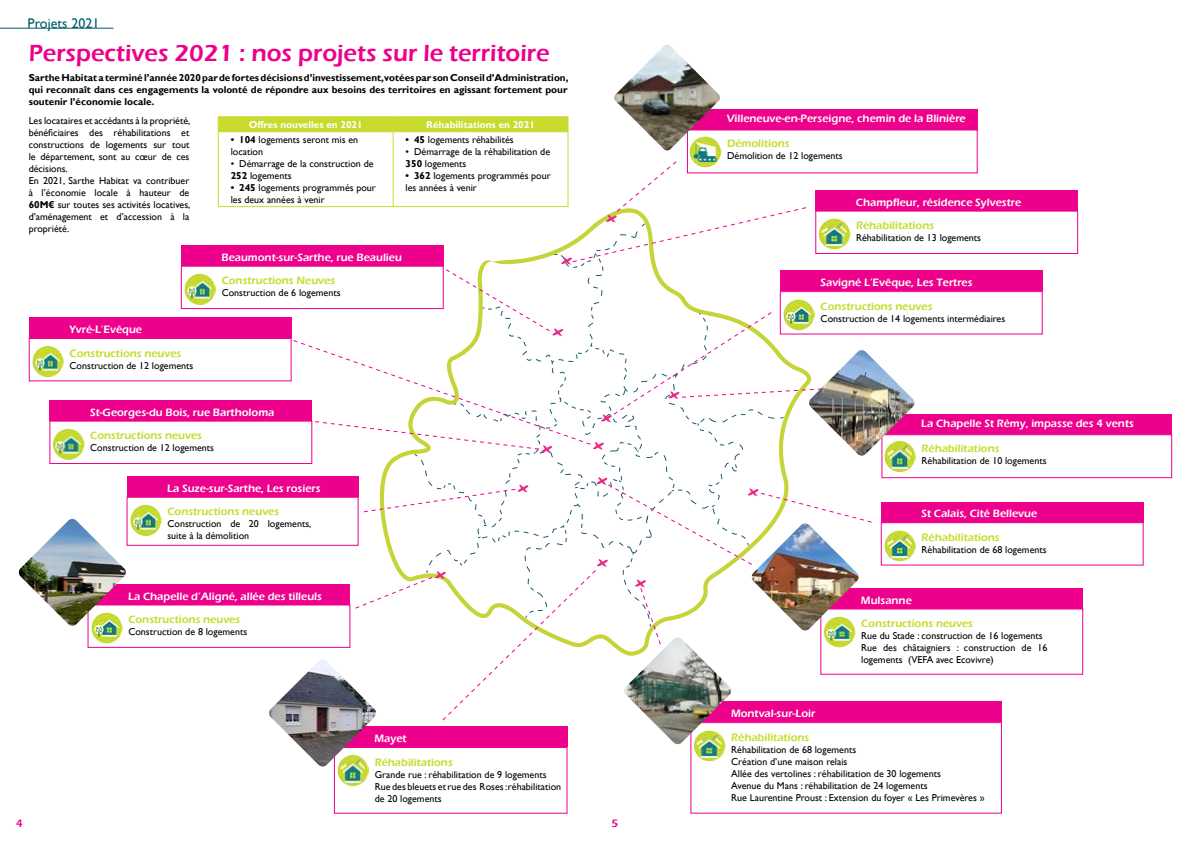
<style>
.page{position:relative;width:1191px;height:842px;background:#fff}
.page>*{position:absolute;margin:0;border:0;box-sizing:border-box;transform-origin:0 0}
.t1{font:600 24px "Eras ITC";color:#ec008c}
.t2{font:14px "Gill Sans";color:#005b68}
.t3{font:600 11px "Eras ITC";color:#fff}
.t4{font:600 11px "Eras ITC";color:#c8da2b}
.t5{font:600 11px "Eras ITC";color:#ec008c}
.t6{font:10px/12px "Gill Sans";color:#000}
.t7{font:700 10px/12px "Gill Sans";color:#000;text-align:justify}
.t8{font:700 10px "Gill Sans";color:#fff}
.s1{font-weight:700}
</style>
<div class="page">
<hr style="left:0;top:28px;width:113px;height:1px;background:#005b68">
<hr style="left:218px;top:116px;width:175px;height:1px;background:#c8da2b">
<hr style="left:393px;top:116px;width:175px;height:1px;background:#c8da2b">
<div style="left:218px;top:117px;width:350px;height:15px;background:#c8da2b"></div>
<hr style="left:218px;top:132px;width:1px;height:74px;background:#c8da2b">
<hr style="left:393px;top:132px;width:1px;height:74px;background:#c8da2b">
<hr style="left:567px;top:132px;width:1px;height:74px;background:#c8da2b">
<hr style="left:218px;top:206px;width:175px;height:1px;background:#c8da2b">
<div style="left:815px;top:190px;width:263px;height:21px;background:#ec008c"></div>
<div style="left:815px;top:211px;width:263px;height:43px;background:#fff;border:1px solid #ec008c"></div>
<div style="left:780px;top:271px;width:262px;height:20px;background:#ec008c"></div>
<div style="left:780px;top:291px;width:262px;height:43px;background:#fff;border:1px solid #ec008c"></div>
<div style="left:880px;top:502px;width:263px;height:20px;background:#ec008c"></div>
<div style="left:880px;top:522px;width:263px;height:44px;background:#fff;border:1px solid #ec008c"></div>
<img style="left:884px;top:530px;width:31px;height:31px;border-radius:16px">
<div style="left:334px;top:726px;width:233px;height:21px;background:#ec008c"></div>
<div style="left:181px;top:245px;width:263px;height:21px;background:#ec008c"></div>
<div style="left:181px;top:266px;width:263px;height:43px;background:#fff;border:1px solid #ec008c"></div>
<img style="left:184px;top:274px;width:32px;height:31px;border-radius:16px">
<div style="left:687px;top:109px;width:290px;height:21px;background:#ec008c"></div>
<div style="left:687px;top:129px;width:290px;height:44px;background:#fff;border:1px solid #ec008c"></div>
<img style="left:690px;top:136px;width:31px;height:32px;border-radius:16px">
<img style="left:614px;top:45px;width:106px;height:106px">
<div style="left:881px;top:414px;width:291px;height:20px;background:#ec008c"></div>
<div style="left:881px;top:434px;width:291px;height:44px;background:#fff;border:1px solid #ec008c"></div>
<img style="left:884px;top:441px;width:31px;height:31px;border-radius:16px">
<img style="left:872px;top:358px;width:43px;height:98px">
<div style="left:88px;top:584px;width:262px;height:20px;background:#ec008c"></div>
<div style="left:88px;top:604px;width:262px;height:44px;background:#fff;border:1px solid #ec008c"></div>
<img style="left:91px;top:612px;width:32px;height:32px;border-radius:16px">
<img style="left:18px;top:519px;width:108px;height:107px">
<div style="left:334px;top:747px;width:233px;height:67px;background:#fff;border:1px solid #ec008c"></div>
<img style="left:337px;top:755px;width:32px;height:31px;border-radius:16px">
<img style="left:269px;top:688px;width:107px;height:79px">
<div style="left:690px;top:702px;width:312px;height:20px;background:#ec008c"></div>
<div style="left:690px;top:722px;width:312px;height:92px;background:#fff;border:1px solid #ec008c"></div>
<img style="left:694px;top:730px;width:31px;height:31px;border-radius:16px">
<img style="left:652px;top:721px;width:80px;height:24px">
<div style="left:49px;top:400px;width:263px;height:21px;background:#ec008c"></div>
<div style="left:49px;top:421px;width:263px;height:43px;background:#fff;border:1px solid #ec008c"></div>
<img style="left:53px;top:428px;width:31px;height:32px;border-radius:16px">
<div style="left:127px;top:476px;width:231px;height:21px;background:#ec008c"></div>
<div style="left:127px;top:497px;width:231px;height:49px;background:#fff;border:1px solid #ec008c"></div>
<img style="left:130px;top:505px;width:32px;height:31px;border-radius:16px">
<div style="left:29px;top:318px;width:263px;height:20px;background:#ec008c"></div>
<div style="left:29px;top:338px;width:263px;height:43px;background:#fff;border:1px solid #ec008c"></div>
<img style="left:32px;top:346px;width:32px;height:31px;border-radius:16px">
<div style="left:820px;top:588px;width:263px;height:20px;background:#ec008c"></div>
<div style="left:820px;top:608px;width:263px;height:67px;background:#fff;border:1px solid #ec008c"></div>
<svg style="left:292px;top:160px;width:580px;height:561px"></svg>
<h2 class="t2" style="left:28px;top:15px;width:73px">Projets 2021</h2>
<h1 class="t1" style="left:29px;top:40px;width:522px">Perspectives 2021 : nos projets sur le territoire</h1>
<p class="t7" style="left:29px;top:72px;width:541px">Sarthe Habitat a terminé l’année 2020 par de fortes décisions d’investissement,votées par son Conseil d’Administration, qui reconnaît dans ces engagements la volonté de répondre aux besoins des territoires en agissant fortement pour soutenir l’économie locale.</p>
<p class="t8" style="left:249px;top:118px;width:115px">Offres nouvelles en 2021</p>
<p class="t8" style="left:426px;top:118px;width:110px">Réhabilitations en 2021</p>
<p class="t6" style="left:231px;top:133px;width:129px"><span class="s1">• 104</span> logements seront mis en location</p>
<p class="t6" style="left:231px;top:157px;width:144px">• Démarrage de la construction de<br><span class="s1">252</span> logements</p>
<p class="t6" style="left:231px;top:181px;width:147px"><span class="s1">• 245</span> logements programmés pour les deux années à venir</p>
<p class="t6" style="left:29px;top:115px;width:163px">Les locataires et accédants à la propriété, bénéficiaires des réhabilitations et constructions de logements sur tout le département, sont au cœur de ces décisions.<br>En 2021, Sarthe Habitat va contribuer à l’économie locale à hauteur de<br><span class="s1">60M€</span> sur toutes ses activités locatives, d’aménagement et d’accession à la propriété.</p>
<p class="t6" style="left:405px;top:133px;width:110px"><span class="s1">• 45</span> logements réhabilités</p>
<p class="t6" style="left:405px;top:145px;width:146px">• Démarrage de la réhabilitation de<br><span class="s1">350</span> logements</p>
<p class="t6" style="left:405px;top:169px;width:147px"><span class="s1">• 362</span> logements programmés pour les années à venir</p>
<p class="t3" style="left:69px;top:323px;width:74px">Yvré-L’Evêque</p>
<p class="t4" style="left:70px;top:347px;width:113px">Constructions neuves</p>
<p class="t6" style="left:70px;top:359px;width:125px">Construction de 12 logements</p>
<p class="t3" style="left:221px;top:251px;width:182px">Beaumont-sur-Sarthe, rue Beaulieu</p>
<p class="t4" style="left:222px;top:274px;width:115px">Constructions Neuves</p>
<p class="t6" style="left:222px;top:287px;width:120px">Construction de 6 logements</p>
<p class="t3" style="left:90px;top:406px;width:186px">St-Georges-du Bois, rue Bartholoma</p>
<p class="t4" style="left:90px;top:429px;width:113px">Constructions neuves</p>
<p class="t6" style="left:90px;top:442px;width:125px">Construction de 12 logements</p>
<p class="t3" style="left:167px;top:482px;width:155px">La Suze-sur-Sarthe, Les rosiers</p>
<p class="t4" style="left:167px;top:505px;width:113px">Constructions neuves</p>
<p class="t6" style="left:167px;top:518px;width:145px">Construction de 20 logements, suite à la démolition</p>
<p class="t3" style="left:128px;top:590px;width:195px">La Chapelle d’Aligné, allée des tilleuls</p>
<p class="t4" style="left:128px;top:613px;width:113px">Constructions neuves</p>
<p class="t6" style="left:128px;top:626px;width:120px">Construction de 8 logements</p>
<p class="t3" style="left:374px;top:732px;width:34px">Mayet</p>
<p class="t4" style="left:375px;top:756px;width:80px">Réhabilitations</p>
<p class="t6" style="left:375px;top:768px;width:188px">Grande rue : réhabilitation de 9 logements<br>Rue des bleuets et rue des Roses :réhabilitation de 20 logements</p>
<p class="t5" style="left:16px;top:817px;width:8px">4</p>
<p class="t5" style="left:611px;top:817px;width:8px">5</p>
<p class="t3" style="left:726px;top:112px;width:240px">Villeneuve-en-Perseigne, chemin de la Blinière</p>
<p class="t4" style="left:727px;top:137px;width:64px">Démolitions</p>
<p class="t6" style="left:727px;top:150px;width:117px">Démolition de 12 logements</p>
<p class="t3" style="left:856px;top:196px;width:167px">Champfleur, résidence Sylvestre</p>
<p class="t4" style="left:856px;top:219px;width:80px">Réhabilitations</p>
<p class="t6" style="left:856px;top:232px;width:126px">Réhabilitation de 13 logements</p>
<p class="t3" style="left:820px;top:276px;width:154px">Savigné L’Evêque, Les Tertres</p>
<p class="t4" style="left:820px;top:300px;width:113px">Constructions neuves</p>
<p class="t6" style="left:820px;top:313px;width:186px">Construction de 14 logements intermédiaires</p>
<p class="t3" style="left:921px;top:417px;width:214px">La Chapelle St Rémy, impasse des 4 vents</p>
<p class="t4" style="left:921px;top:442px;width:80px">Réhabilitations</p>
<p class="t6" style="left:921px;top:454px;width:126px">Réhabilitation de 10 logements</p>
<p class="t3" style="left:921px;top:507px;width:117px">St Calais, Cité Bellevue</p>
<p class="t4" style="left:921px;top:531px;width:80px">Réhabilitations</p>
<p class="t6" style="left:921px;top:544px;width:126px">Réhabilitation de 68 logements</p>
<p class="t3" style="left:861px;top:594px;width:52px">Mulsanne</p>
<p class="t4" style="left:861px;top:617px;width:113px">Constructions neuves</p>
<p class="t6" style="left:861px;top:630px;width:188px">Rue du Stade : construction de 16 logements<br>Rue des châtaigniers : construction de 16 logements (VEFA avec Ecovivre)</p>
<p class="t3" style="left:731px;top:707px;width:86px">Montval-sur-Loir</p>
<p class="t4" style="left:731px;top:731px;width:80px">Réhabilitations</p>
<p class="t6" style="left:731px;top:744px;width:255px">Réhabilitation de 68 logements<br>Création d’une maison relais<br>Allée des vertolines : réhabilitation de 30 logements<br>Avenue du Mans : réhabilitation de 24 logements<br>Rue Laurentine Proust : Extension du foyer « Les Primevères »</p>
</div>
